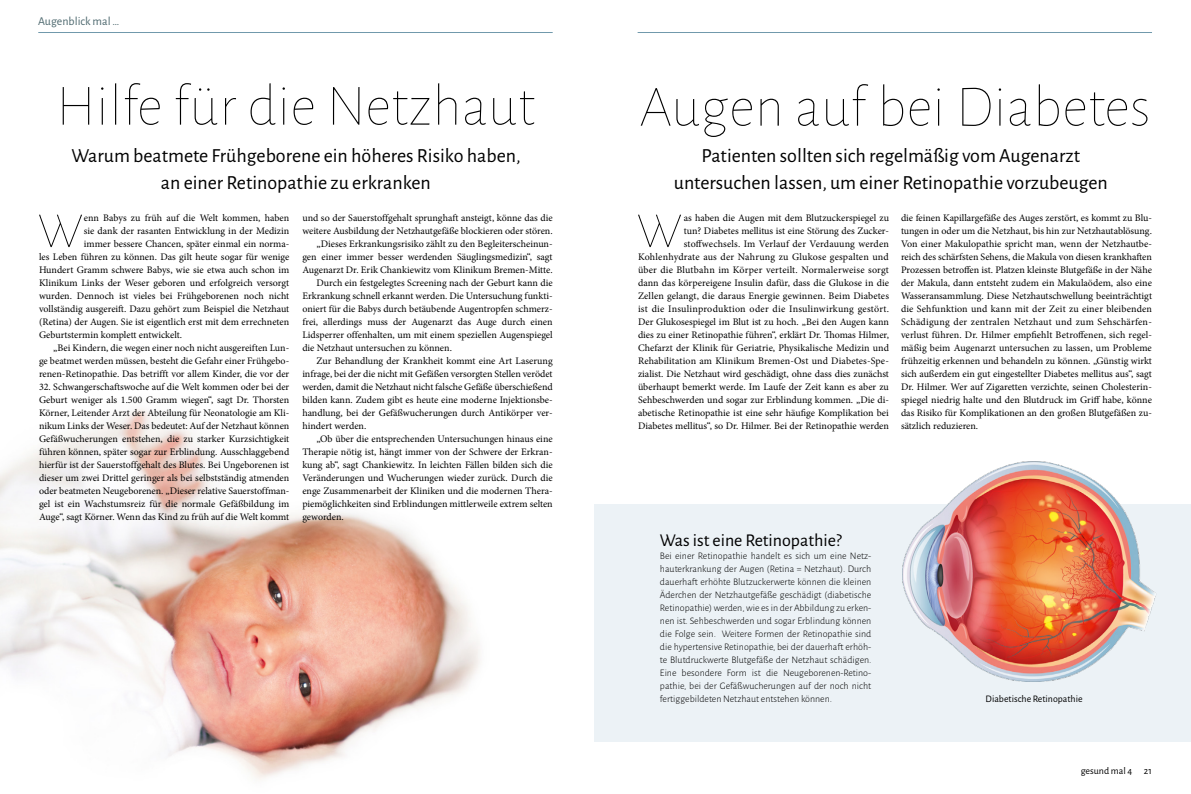
<style>
.page{position:relative;width:1191px;height:794px;background:#fff}
.page>*{position:absolute;margin:0;border:0;box-sizing:border-box;transform-origin:0 0}
.t1{font:100 59px "Alegreya Sans";color:#000}
.t2{font:100 50.8px "Alegreya Sans";color:#000}
.t3{font:20px/27px "Alegreya Sans";color:#000;text-align:center}
.t4{font:18px "Alegreya Sans";color:#000}
.t5{font:12px "Alegreya Sans";color:#4e696f}
.t6{font:10px/13px "Minion Pro";color:#000;text-align:justify}
.t7{font:300 10px/13px "Alegreya Sans";color:#000;text-align:justify}
.t8{font:10px "Alegreya Sans";color:#000}
</style>
<div class="page">
<hr style="left:38px;top:32px;width:514px;height:1px;background:#7199ac">
<hr style="left:637px;top:32px;width:515px;height:1px;background:#7199ac">
<div style="left:595px;top:504px;width:596px;height:237px;background:#ecf2f6"></div>
<img style="left:0;top:409px;width:480px;height:371px">
<img style="left:903px;top:461px;width:253px;height:220px">
<p class="t5" style="left:38px;top:13px;width:83px">Augenblick mal …</p>
<h1 class="t1" style="left:56px;top:70px;width:480px">Hilfe für die Netzhaut</h1>
<h3 class="t3" style="left:71px;top:141px;width:450px">Warum beatmete Frühgeborene ein höheres Risiko haben, an einer Retinopathie zu erkranken</h3>
<h3 class="t3" style="left:674px;top:141px;width:435px">Patienten sollten sich regelmäßig vom Augenarzt untersuchen lassen, um einer Retinopathie vorzubeugen</h3>
<h2 class="t2" style="left:637px;top:200px;width:46px">W</h2>
<h1 class="t1" style="left:639px;top:71px;width:512px">Augen auf bei Diabetes</h1>
<p class="t6" style="left:302px;top:211px;width:252px">und so der Sauerstoffgehalt sprunghaft ansteigt, könne das die</p>
<p class="t6" style="left:302px;top:224px;width:252px">weitere Ausbildung der Netzhautgefäße blockieren oder stören.</p>
<p class="t6" style="left:316px;top:237px;width:238px">„Dieses Erkrankungsrisiko zählt zu den Begleiterscheinun-</p>
<p class="t6" style="left:302px;top:250px;width:252px">gen einer immer besser werdenden Säuglingsmedizin“, sagt</p>
<p class="t6" style="left:302px;top:263px;width:252px">Augenarzt Dr. Erik Chankiewitz vom Klinikum Bremen-Mitte.</p>
<p class="t6" style="left:316px;top:276px;width:238px">Durch ein festgelegtes Screening nach der Geburt kann die</p>
<p class="t6" style="left:302px;top:289px;width:252px">Erkrankung schnell erkannt werden. Die Untersuchung funkti-</p>
<p class="t6" style="left:302px;top:302px;width:252px">oniert für die Babys durch betäubende Augentropfen schmerz-</p>
<p class="t6" style="left:302px;top:315px;width:252px">frei, allerdings muss der Augenarzt das Auge durch einen</p>
<p class="t6" style="left:302px;top:328px;width:252px">Lidsperrer offenhalten, um mit einem speziellen Augenspiegel</p>
<p class="t6" style="left:302px;top:341px;width:151px">die Netzhaut untersuchen zu können.</p>
<p class="t6" style="left:316px;top:354px;width:238px">Zur Behandlung der Krankheit kommt eine Art Laserung</p>
<p class="t6" style="left:302px;top:367px;width:252px">infrage, bei der die nicht mit Gefäßen versorgten Stellen verödet</p>
<p class="t6" style="left:302px;top:380px;width:252px">werden, damit die Netzhaut nicht falsche Gefäße überschießend</p>
<p class="t6" style="left:302px;top:393px;width:252px">bilden kann. Zudem gibt es heute eine moderne Injektionsbe-</p>
<p class="t6" style="left:302px;top:406px;width:252px">handlung, bei der Gefäßwucherungen durch Antikörper ver-</p>
<p class="t6" style="left:302px;top:419px;width:65px">hindert werden.</p>
<p class="t6" style="left:316px;top:432px;width:238px">„Ob über die entsprechenden Untersuchungen hinaus eine</p>
<p class="t6" style="left:302px;top:445px;width:252px">Therapie nötig ist, hängt immer von der Schwere der Erkran-</p>
<p class="t6" style="left:302px;top:458px;width:252px">kung ab“, sagt Chankiewitz. In leichten Fällen bilden sich die</p>
<p class="t6" style="left:302px;top:471px;width:252px">Veränderungen und Wucherungen wieder zurück. Durch die</p>
<p class="t6" style="left:302px;top:484px;width:252px">enge Zusammenarbeit der Kliniken und die modernen Thera-</p>
<p class="t6" style="left:302px;top:497px;width:252px">piemöglichkeiten sind Erblindungen mittlerweile extrem selten</p>
<p class="t6" style="left:302px;top:510px;width:43px">geworden.</p>
<h2 class="t2" style="left:38px;top:200px;width:46px">W</h2>
<p class="t6" style="left:84px;top:211px;width:207px">enn Babys zu früh auf die Welt kommen, haben</p>
<p class="t6" style="left:638px;top:211px;width:252px;text-align:right">as haben die Augen mit dem Blutzuckerspiegel zu<br>tun? Diabetes mellitus ist eine Störung des Zucker&shy;stoffwechsels. Im Verlauf der Verdauung werden Kohlenhydrate aus der Nahrung zu Glukose gespalten und über die Blutbahn im Körper verteilt. Normalerweise sorgt dann das körpereigene Insulin dafür, dass die Glukose in die Zellen gelangt, die daraus Energie gewinnen. Beim Diabetes ist die Insulinproduktion oder die Insulinwirkung gestört.<br>Der Glukosespiegel im Blut ist zu hoch. „Bei den Augen kann dies zu einer Retinopathie führen“, erklärt Dr. Thomas Hilmer, Chefarzt der Klinik für Geriatrie, Physikalische Medizin und Rehabilitation am Klinikum Bremen-Ost und Diabetes-Spe&shy;zialist. Die Netzhaut wird geschädigt, ohne dass dies zunächst überhaupt bemerkt werde. Im Laufe der Zeit kann es aber zu Sehbeschwerden und sogar zur Erblindung kommen. „Die di&shy;abetische Retinopathie ist eine sehr häufige Komplikation bei Diabetes mellitus“, so Dr. Hilmer. Bei der Retinopathie werden</p>
<p class="t6" style="left:901px;top:211px;width:253px">die feinen Kapillargefäße des Auges zerstört, es kommt zu Blu&shy;tungen in oder um die Netzhaut, bis hin zur Netzhautablösung.<br>Von einer Makulopathie spricht man, wenn der Netzhautbe&shy;reich des schärfsten Sehens, die Makula von diesen krankhaften Prozessen betroffen ist. Platzen kleinste Blutgefäße in der Nähe der Makula, dann entsteht zudem ein Makulaödem, also eine Wasseransammlung. Diese Netzhautschwellung beeinträchtigt die Sehfunktion und kann mit der Zeit zu einer bleibenden Schädigung der zentralen Netzhaut und zum Sehschärfen&shy;verlust führen. Dr. Hilmer empfiehlt Betroffenen, sich regel&shy;mäßig beim Augenarzt untersuchen zu lassen, um Probleme frühzeitig erkennen und behandeln zu können. „Günstig wirkt sich außerdem ein gut eingestellter Diabetes mellitus aus“, sagt Dr. Hilmer. Wer auf Zigaretten verzichte, seinen Cholesterin&shy;spiegel niedrig halte und den Blutdruck im Griff habe, könne das Risiko für Komplikationen an den großen Blutgefäßen zu&shy;sätzlich reduzieren.</p>
<p class="t6" style="left:84px;top:224px;width:207px">sie dank der rasanten Entwicklung in der Medizin</p>
<p class="t6" style="left:84px;top:237px;width:207px">immer bessere Chancen, später einmal ein norma-</p>
<p class="t6" style="left:39px;top:250px;width:252px">les Leben führen zu können. Das gilt heute sogar für wenige</p>
<p class="t6" style="left:39px;top:263px;width:252px">Hundert Gramm schwere Babys, wie sie etwa auch schon im</p>
<p class="t6" style="left:39px;top:276px;width:252px">Klinikum Links der Weser geboren und erfolgreich versorgt</p>
<p class="t6" style="left:39px;top:289px;width:252px">wurden. Dennoch ist vieles bei Frühgeborenen noch nicht</p>
<p class="t6" style="left:39px;top:302px;width:252px">vollständig ausgereift. Dazu gehört zum Beispiel die Netzhaut</p>
<p class="t6" style="left:39px;top:315px;width:252px">(Retina) der Augen. Sie ist eigentlich erst mit dem errechneten</p>
<p class="t6" style="left:39px;top:328px;width:145px">Geburtstermin komplett entwickelt.</p>
<p class="t6" style="left:53px;top:341px;width:238px">„Bei Kindern, die wegen einer noch nicht ausgereiften Lun-</p>
<p class="t6" style="left:39px;top:354px;width:252px">ge beatmet werden müssen, besteht die Gefahr einer Frühgebo-</p>
<p class="t6" style="left:39px;top:367px;width:252px">renen-Retinopathie. Das betrifft vor allem Kinder, die vor der</p>
<p class="t6" style="left:39px;top:380px;width:252px">32. Schwangerschaftswoche auf die Welt kommen oder bei der Geburt weniger als 1.500 Gramm wiegen“, sagt Dr. Thorsten Körner, Leitender Arzt der Abteilung für Neonatologie am Kli&shy;nikum Links der Weser. Das bedeutet: Auf der Netzhaut können Gefäßwucherungen entstehen, die zu starker Kurzsichtigkeit führen können, später sogar zur Erblindung. Ausschlaggebend hierfür ist der Sauerstoffgehalt des Blutes. Bei Ungeborenen ist dieser um zwei Drittel geringer als bei selbstständig atmenden oder beatmeten Neugeborenen. „Dieser relative Sauerstoffman&shy;gel ist ein Wachstumsreiz für die normale Gefäßbildung im Auge“, sagt Körner. Wenn das Kind zu früh auf die Welt kommt</p>
<h3 class="t4" style="left:660px;top:528px;width:183px">Was ist eine Retinopathie?</h3>
<p class="t7" style="left:660px;top:549px;width:213px">Bei einer Retinopathie handelt es sich um eine Netz&shy;hauterkrankung der Augen (Retina = Netzhaut). Durch dauerhaft erhöhte Blutzuckerwerte können die kleinen Äderchen der Netzhautgefäße geschädigt (diabetische Retinopathie) werden, wie es in der Abbildung zu erken&shy;nen ist. Sehbeschwerden und sogar Erblindung können die Folge sein. Weitere Formen der Retinopathie sind die hypertensive Retinopathie, bei der dauerhaft erhöh&shy;te Blutdruckwerte Blutgefäße der Netzhaut schädigen.<br>Eine besondere Form ist die Neugeborenen-Retino&shy;pathie, bei der Gefäßwucherungen auf der noch nicht fertiggebildeten Netzhaut entstehen können.</p>
<p class="t8" style="left:985px;top:691px;width:98px">Diabetische Retinopathie</p>
<p class="t8" style="left:1080px;top:764px;width:73px">gesund mal 4 21</p>
</div>
